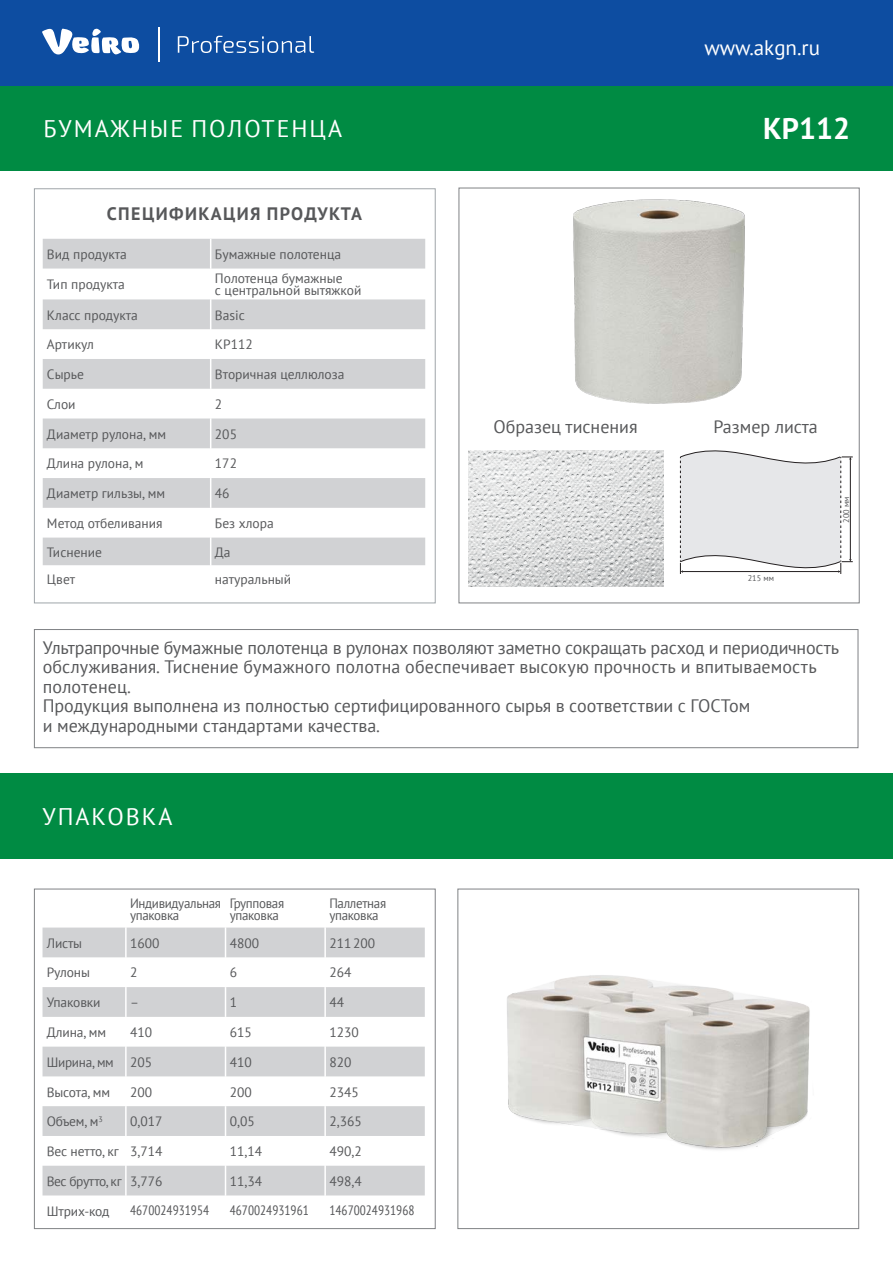
<style>
.page{position:relative;width:893px;height:1263px;background:#fff}
.page>*{position:absolute;margin:0;border:0;box-sizing:border-box;transform-origin:0 0}
.t1{font:700 30px "PT Sans";color:#fff}
.t2{font:24px "PT Sans";letter-spacing:.08em;color:#fff}
.t3{font:21px "PT Sans";color:#fff}
.t4{font:18px/19.5px "PT Sans";letter-spacing:-.005em;color:#57585a}
.t5{font:700 18px "PT Sans";letter-spacing:.08em;color:#57585a}
.t6{font:13.5px/12px "PT Sans";color:#57585a}
.t7{font:13.5px/12px "PT Sans";letter-spacing:-.025em;color:#57585a;scale:.96 1}
.t8{font:condensed 13.5px "PT Sans";color:#57585a}
.t9{font:13.5px "PT Sans";letter-spacing:-.03em;color:#57585a}
.t10{font:13.5px "PT Sans";letter-spacing:-.02em;color:#57585a}
.t11{font:8.25px "PT Sans";color:#57585a}
</style>
<div class="page">
<img style="left:573px;top:199px;width:172px;height:205px">
<img style="left:507px;top:975px;width:303px;height:175px">
<svg style="left:680px;top:450px;width:173px;height:124px"></svg>
<img style="left:468px;top:451px;width:195px;height:136px">
<div style="left:0;top:773px;width:893px;height:85px;background:#008b43"></div>
<svg style="left:43px;top:239px;width:382px;height:326px;fill:#d1d2d4"></svg>
<hr style="left:210px;top:239px;width:1px;height:30px;background:#fff">
<hr style="left:210px;top:269px;width:1px;height:30px;background:#fff">
<hr style="left:210px;top:299px;width:1px;height:30px;background:#fff">
<hr style="left:210px;top:329px;width:1px;height:30px;background:#fff">
<hr style="left:210px;top:359px;width:1px;height:30px;background:#fff">
<svg style="left:210px;top:389px;width:1px;height:29px"></svg>
<hr style="left:210px;top:418px;width:1px;height:30px;background:#fff">
<hr style="left:210px;top:448px;width:1px;height:30px;background:#fff">
<hr style="left:210px;top:478px;width:1px;height:30px;background:#fff">
<hr style="left:210px;top:508px;width:1px;height:30px;background:#fff">
<svg style="left:210px;top:538px;width:1px;height:27px"></svg>
<svg style="left:43px;top:927px;width:382px;height:268px;fill:#d1d2d4"></svg>
<hr style="left:125px;top:927px;width:2px;height:30px;background:#fff">
<hr style="left:225px;top:927px;width:1px;height:30px;background:#fff">
<hr style="left:324px;top:927px;width:2px;height:30px;background:#fff">
<hr style="left:125px;top:957px;width:2px;height:30px;background:#fff">
<hr style="left:225px;top:957px;width:1px;height:30px;background:#fff">
<hr style="left:324px;top:957px;width:2px;height:30px;background:#fff">
<hr style="left:125px;top:987px;width:2px;height:30px;background:#fff">
<hr style="left:225px;top:987px;width:1px;height:30px;background:#fff">
<hr style="left:324px;top:987px;width:2px;height:30px;background:#fff">
<hr style="left:125px;top:1017px;width:2px;height:30px;background:#fff">
<hr style="left:225px;top:1017px;width:1px;height:30px;background:#fff">
<hr style="left:324px;top:1017px;width:2px;height:30px;background:#fff">
<hr style="left:125px;top:1047px;width:2px;height:29px;background:#fff">
<svg style="left:225px;top:1047px;width:1px;height:29px"></svg>
<hr style="left:324px;top:1047px;width:2px;height:29px;background:#fff">
<hr style="left:125px;top:1076px;width:2px;height:30px;background:#fff">
<hr style="left:225px;top:1076px;width:1px;height:30px;background:#fff">
<hr style="left:324px;top:1076px;width:2px;height:30px;background:#fff">
<hr style="left:125px;top:1106px;width:2px;height:30px;background:#fff">
<hr style="left:225px;top:1106px;width:1px;height:30px;background:#fff">
<hr style="left:324px;top:1106px;width:2px;height:30px;background:#fff">
<hr style="left:125px;top:1136px;width:2px;height:30px;background:#fff">
<hr style="left:225px;top:1136px;width:1px;height:30px;background:#fff">
<hr style="left:324px;top:1136px;width:2px;height:30px;background:#fff">
<hr style="left:125px;top:1166px;width:2px;height:29px;background:#fff">
<svg style="left:225px;top:1166px;width:1px;height:29px"></svg>
<hr style="left:324px;top:1166px;width:2px;height:29px;background:#fff">
<div style="left:34px;top:629px;width:824px;height:119px;border:1px solid #808285"></div>
<div style="left:34px;top:889px;width:402px;height:340px;border:1px solid #808285"></div>
<div style="left:457px;top:889px;width:402px;height:340px;border:1px solid #808285"></div>
<div style="left:0;top:85px;width:893px;height:85px;background:#008b43"></div>
<div style="left:0;top:0;width:893px;height:85px;background:#0d4da1"></div>
<svg style="left:178px;top:36px;width:136px;height:17px"></svg>
<svg style="left:42px;top:29px;width:98px;height:26px"></svg>
<hr style="left:158px;top:27px;width:1px;height:35px;background:#fff">
<h2 class="t2" style="left:43px;top:113px;width:300px">БУМАЖНЫЕ ПОЛОТЕНЦА</h2>
<h3 class="t5" style="left:107px;top:202px;width:257px">СПЕЦИФИКАЦИЯ ПРОДУКТА</h3>
<p class="t6" style="left:47px;top:248px;width:81px">Вид продукта</p>
<p class="t6" style="left:215px;top:248px;width:128px">Бумажные полотенца</p>
<p class="t6" style="left:47px;top:278px;width:80px">Тип продукта</p>
<p class="t6" style="left:215px;top:272px;width:148px">Полотенца бумажные<br>с центральной вытяжкой</p>
<p class="t6" style="left:47px;top:308px;width:92px">Класс продукта</p>
<p class="t6" style="left:215px;top:308px;width:31px">Basic</p>
<p class="t6" style="left:47px;top:338px;width:49px">Артикул</p>
<p class="t6" style="left:215px;top:338px;width:39px">KP112</p>
<p class="t6" style="left:47px;top:368px;width:38px">Сырье</p>
<p class="t6" style="left:215px;top:368px;width:131px">Вторичная целлюлоза</p>
<p class="t6" style="left:47px;top:398px;width:30px">Слои</p>
<p class="t6" style="left:215px;top:398px;width:9px">2</p>
<p class="t6" style="left:47px;top:428px;width:121px">Диаметр рулона, мм</p>
<p class="t6" style="left:215px;top:428px;width:24px">205</p>
<p class="t6" style="left:47px;top:457px;width:98px">Длина рулона, м</p>
<p class="t6" style="left:215px;top:457px;width:24px">172</p>
<p class="t6" style="left:47px;top:487px;width:120px">Диаметр гильзы, мм</p>
<p class="t6" style="left:215px;top:487px;width:16px">46</p>
<p class="t6" style="left:47px;top:517px;width:117px">Метод отбеливания</p>
<p class="t6" style="left:215px;top:517px;width:60px">Без хлора</p>
<p class="t6" style="left:47px;top:546px;width:57px">Тиснение</p>
<p class="t6" style="left:215px;top:546px;width:17px">Да</p>
<p class="t6" style="left:47px;top:573px;width:30px">Цвет</p>
<p class="t6" style="left:215px;top:573px;width:78px">натуральный</p>
<h3 class="t3" style="left:704px;top:34px;width:117px">www.akgn.ru</h3>
<h1 class="t1" style="left:763px;top:109px;width:88px">KP112</h1>
<h3 class="t4" style="left:493px;top:417px;width:146px">Образец тиснения</h3>
<h3 class="t4" style="left:713px;top:417px;width:106px">Размер листа</h3>
<p class="t11" style="left:748px;top:573px;width:28px">215 мм</p>
<p class="t11" style="left:841px;top:522px;width:28px;rotate:-90deg">200 мм</p>
<p class="t4" style="left:43px;top:637px;width:798px">Ультрапрочные бумажные полотенца в рулонах позволяют заметно сокращать расход и периодичность обслуживания. Тиснение бумажного полотна обеспечивает высокую прочность и впитываемость полотенец.<br>Продукция выполнена из полностью сертифицированного сырья в соответствии с ГОСТом<br>и международными стандартами качества.</p>
<h2 class="t2" style="left:43px;top:801px;width:131px">УПАКОВКА</h2>
<p class="t7" style="left:130px;top:896px;width:96px">Индивидуальная упаковка</p>
<p class="t7" style="left:230px;top:896px;width:58px">Групповая упаковка</p>
<p class="t7" style="left:329px;top:896px;width:61px">Паллетная упаковка</p>
<p class="t6" style="left:47px;top:936px;width:37px">Листы</p>
<p class="t6" style="left:130px;top:936px;width:31px">1600</p>
<p class="t6" style="left:230px;top:936px;width:31px">4800</p>
<p class="t6" style="left:329px;top:936px;width:47px">211200</p>
<p class="t6" style="left:47px;top:966px;width:45px">Рулоны</p>
<p class="t6" style="left:130px;top:966px;width:9px">2</p>
<p class="t6" style="left:230px;top:966px;width:9px">6</p>
<p class="t6" style="left:329px;top:966px;width:24px">264</p>
<p class="t6" style="left:47px;top:996px;width:55px">Упаковки</p>
<p class="t6" style="left:130px;top:996px;width:10px">–</p>
<p class="t6" style="left:230px;top:996px;width:9px">1</p>
<p class="t6" style="left:329px;top:996px;width:16px">44</p>
<p class="t6" style="left:47px;top:1026px;width:61px">Длина, мм</p>
<p class="t6" style="left:130px;top:1026px;width:24px">410</p>
<p class="t6" style="left:230px;top:1026px;width:24px">615</p>
<p class="t6" style="left:329px;top:1026px;width:31px">1230</p>
<p class="t10" style="left:47px;top:1053px;width:107px">Ширина, мм 205</p>
<p class="t6" style="left:230px;top:1056px;width:24px">410</p>
<p class="t6" style="left:329px;top:1056px;width:24px">820</p>
<p class="t6" style="left:47px;top:1085px;width:65px">Высота, мм</p>
<p class="t6" style="left:130px;top:1085px;width:24px">200</p>
<p class="t6" style="left:230px;top:1085px;width:24px">200</p>
<p class="t6" style="left:329px;top:1085px;width:31px">2345</p>
<p class="t6" style="left:47px;top:1115px;width:57px">Объем, м<sup>3</sup></p>
<p class="t6" style="left:130px;top:1115px;width:34px">0,017</p>
<p class="t6" style="left:230px;top:1115px;width:27px">0,05</p>
<p class="t6" style="left:329px;top:1115px;width:34px">2,365</p>
<p class="t6" style="left:47px;top:1145px;width:117px">Вес нетто, кг 3,714</p>
<p class="t6" style="left:230px;top:1145px;width:34px">11,14</p>
<p class="t6" style="left:329px;top:1145px;width:34px">490,2</p>
<p class="t9" style="left:47px;top:1172px;width:117px">Вес брутто, кг 3,776</p>
<p class="t6" style="left:230px;top:1175px;width:34px">11,34</p>
<p class="t6" style="left:329px;top:1175px;width:34px">498,4</p>
<p class="t6" style="left:47px;top:1204px;width:64px">Штрих-код</p>
<p class="t8" style="left:130px;top:1202px;width:81px">4670024931954</p>
<p class="t8" style="left:230px;top:1202px;width:81px">4670024931961</p>
<p class="t8" style="left:329px;top:1202px;width:87px">14670024931968</p>
</div>
